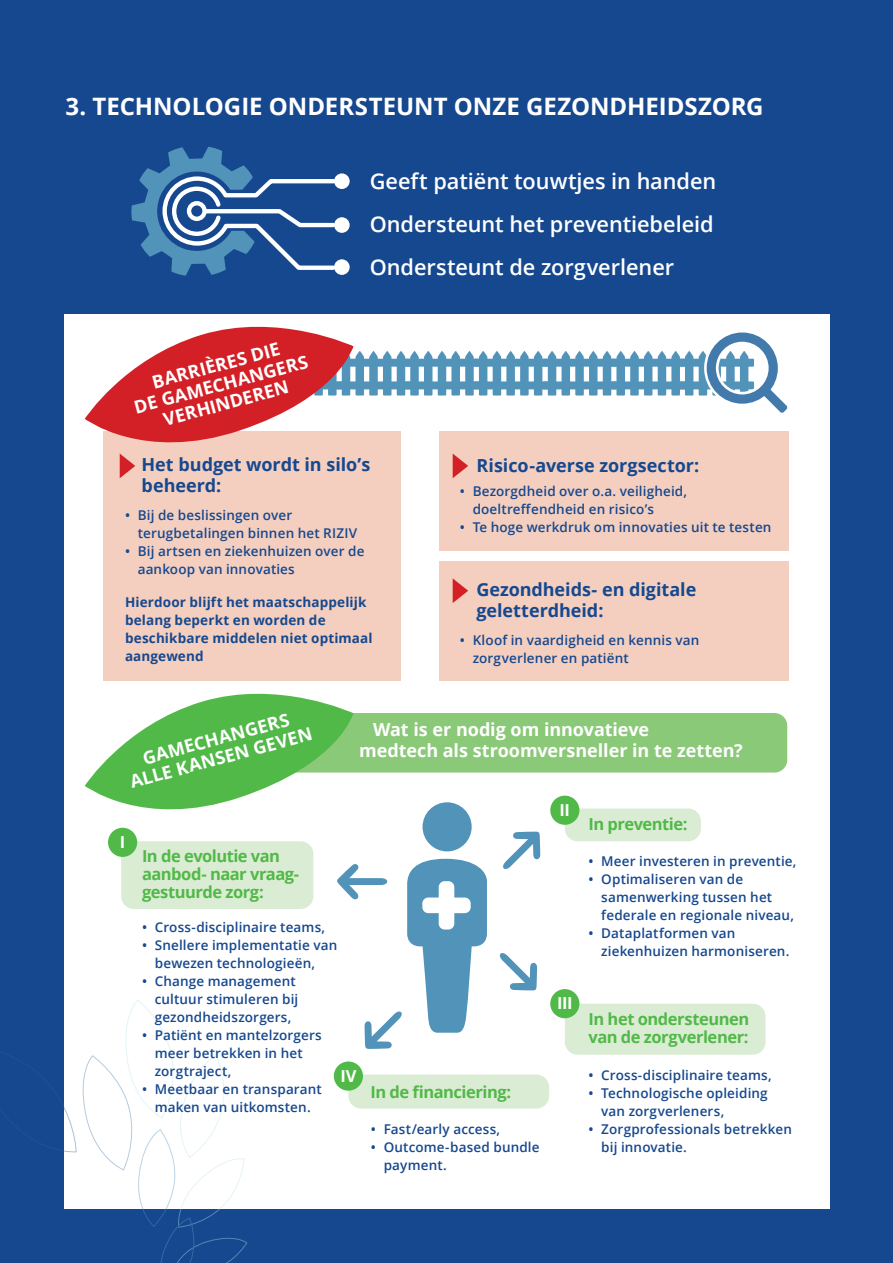
<style>
.page{position:relative;width:893px;height:1263px;background:#16488f}
.page>*{position:absolute;margin:0;border:0;box-sizing:border-box;transform-origin:0 0}
.t1{font:700 24px "Open Sans";letter-spacing:-.005em;color:#fff}
.t2{font:600 21.75px "Open Sans";color:#fff}
.t3{font:700 18px/19.5px "Open Sans";letter-spacing:-.005em;color:#fff;text-align:center}
.t4{font:700 18px "Open Sans";color:#16488f}
.t5{font:700 16.5px/18px "Open Sans";letter-spacing:-.03em;color:#51b948}
.t6{font:700 16.5px "Open Sans";letter-spacing:-.03em;color:#fff}
.t7{font:600 13.5px/18px "Open Sans";letter-spacing:.01em;color:#16488f}
.t8{font:700 13.5px/18px "Open Sans";letter-spacing:.01em;color:#16488f}
</style>
<div class="page">
<div style="left:64px;top:314px;width:765px;height:895px;background:#fff"></div>
<svg style="left:64px;top:1000px;width:183px;height:263px"></svg>
<div style="left:423px;top:802px;width:49px;height:49px;background:#5293b9;border-radius:50%"></div>
<svg style="left:503px;top:832px;width:37px;height:37px"></svg>
<svg style="left:499px;top:953px;width:38px;height:37px"></svg>
<svg style="left:337px;top:859px;width:150px;height:190px"></svg>
<div style="left:103px;top:431px;width:298px;height:250px;background:#f4cfbf"></div>
<div style="left:439px;top:431px;width:349px;height:119px;background:#f4cfbf"></div>
<div style="left:439px;top:562px;width:349px;height:119px;background:#f4cfbf"></div>
<div style="left:334px;top:173px;width:16px;height:16px;background:#fff;border-radius:50%"></div>
<div style="left:334px;top:217px;width:16px;height:16px;background:#fff;border-radius:50%"></div>
<svg style="left:131px;top:147px;width:207px;height:129px"></svg>
<div style="left:334px;top:259px;width:16px;height:16px;background:#fff;border-radius:50%"></div>
<div style="left:680px;top:359px;width:74px;height:8px;background:#5293b9"></div>
<div style="left:680px;top:381px;width:74px;height:8px;background:#5293b9"></div>
<svg style="left:699px;top:334px;width:88px;height:79px"></svg>
<div style="left:707px;top:332px;width:71px;height:72px;border:9px solid #427aac;border-radius:50%"></div>
<svg style="left:658px;top:351px;width:35px;height:44px"></svg>
<div style="left:611px;top:359px;width:75px;height:8px;background:#5293b9"></div>
<div style="left:611px;top:381px;width:75px;height:8px;background:#5293b9"></div>
<svg style="left:548px;top:351px;width:8px;height:44px"></svg>
<svg style="left:603px;top:351px;width:49px;height:44px"></svg>
<svg style="left:562px;top:351px;width:35px;height:44px"></svg>
<div style="left:542px;top:359px;width:75px;height:8px;background:#5293b9"></div>
<div style="left:542px;top:381px;width:75px;height:8px;background:#5293b9"></div>
<svg style="left:493px;top:351px;width:49px;height:44px"></svg>
<div style="left:474px;top:359px;width:74px;height:8px;background:#5293b9"></div>
<div style="left:474px;top:381px;width:74px;height:8px;background:#5293b9"></div>
<svg style="left:438px;top:351px;width:49px;height:44px"></svg>
<div style="left:405px;top:359px;width:74px;height:8px;background:#5293b9"></div>
<div style="left:405px;top:381px;width:74px;height:8px;background:#5293b9"></div>
<svg style="left:397px;top:351px;width:35px;height:44px"></svg>
<div style="left:336px;top:359px;width:75px;height:8px;background:#5293b9"></div>
<div style="left:336px;top:381px;width:75px;height:8px;background:#5293b9"></div>
<div style="left:121px;top:841px;width:192px;height:68px;background:#dbecd4;border-radius:13px"></div>
<div style="left:283px;top:713px;width:504px;height:59px;background:#8ac978;border-radius:13px"></div>
<div style="left:565px;top:808px;width:136px;height:33px;background:#dbecd4;border-radius:13px"></div>
<div style="left:565px;top:1004px;width:201px;height:51px;background:#dbecd4;border-radius:13px"></div>
<div style="left:348px;top:1074px;width:201px;height:34px;background:#dbecd4;border-radius:13px"></div>
<div style="left:108px;top:828px;width:29px;height:29px;background:#51b948;border-radius:50%"></div>
<div style="left:550px;top:796px;width:29px;height:29px;background:#51b948;border-radius:50%"></div>
<div style="left:550px;top:989px;width:29px;height:29px;background:#51b948;border-radius:50%"></div>
<div style="left:334px;top:1061px;width:29px;height:30px;background:#51b948;border-radius:50%"></div>
<div style="left:439px;top:881px;width:15px;height:48px;background:#fff;border-radius:6px"></div>
<div style="left:422px;top:897px;width:49px;height:16px;background:#fff;border-radius:6px"></div>
<svg style="left:85px;top:693px;width:268px;height:137px"></svg>
<svg style="left:85px;top:326px;width:306px;height:152px"></svg>
<svg style="left:453px;top:454px;width:15px;height:24px"></svg>
<svg style="left:453px;top:578px;width:15px;height:25px"></svg>
<p class="t1" style="left:65px;top:89px;width:700px">3. TECHNOLOGIE ONDERSTEUNT ONZE GEZONDHEIDSZORG</p>
<p class="t3" style="left:127px;top:379px;width:181px;rotate:-15deg">BARRIÈRES DIE<br>DE GAMECHANGERS<br>VERHINDEREN</p>
<p class="t2" style="left:370px;top:166px;width:348px">Geeft patiënt touwtjes in handen</p>
<p class="t2" style="left:370px;top:209px;width:346px">Ondersteunt het preventiebeleid</p>
<p class="t2" style="left:370px;top:253px;width:306px">Ondersteunt de zorgverlener</p>
<p class="t4" style="left:142px;top:452px;width:230px">Het budget wordt in silo’s</p>
<p class="t4" style="left:142px;top:473px;width:81px">beheerd:</p>
<p class="t7" style="left:138px;top:506px;width:221px;text-indent:-13px">• Bij de beslissingen over terugbetalingen binnen het RIZIV</p>
<p class="t7" style="left:125px;top:542px;width:241px">• Bij artsen en ziekenhuizen over de</p>
<p class="t7" style="left:138px;top:560px;width:159px">aankoop van innovaties</p>
<p class="t8" style="left:125px;top:593px;width:249px">Hierdoor blijft het maatschappelijk belang beperkt en worden de beschikbare middelen niet optimaal aangewend</p>
<p class="t4" style="left:476px;top:452px;width:224px">Risico-averse zorgsector:</p>
<p class="t7" style="left:460px;top:482px;width:229px">• Bezorgdheid over o.a. veiligheid,</p>
<p class="t7" style="left:473px;top:500px;width:183px">doeltreffendheid en risico’s</p>
<p class="t7" style="left:460px;top:518px;width:313px">• Te hoge werkdruk om innovaties uit te testen</p>
<p class="t4" style="left:476px;top:577px;width:221px">Gezondheids- en digitale</p>
<p class="t4" style="left:476px;top:598px;width:129px">geletterdheid:</p>
<p class="t7" style="left:460px;top:630px;width:241px">• Kloof in vaardigheid en kennis van</p>
<p class="t7" style="left:473px;top:648px;width:158px">zorgverlener en patiënt</p>
<p class="t3" style="left:140px;top:748px;width:153px;rotate:-15deg">GAMECHANGERS</p>
<p class="t3" style="left:128px;top:772px;width:189px;rotate:-15deg">ALLE KANSEN GEVEN</p>
<p class="t3" style="left:373px;top:719px;width:277px">Wat is er nodig om innovatieve</p>
<p class="t3" style="left:359px;top:740px;width:385px">medtech als stroomversneller in te zetten?</p>
<p class="t6" style="left:120px;top:830px;width:7px">I</p>
<p class="t5" style="left:142px;top:846px;width:159px">In de evolutie van aanbod- naar vraag&shy;gestuurde zorg:</p>
<p class="t7" style="left:142px;top:918px;width:185px">• Cross-disciplinaire teams,</p>
<p class="t7" style="left:142px;top:936px;width:197px">• Snellere implementatie van</p>
<p class="t7" style="left:155px;top:954px;width:162px">bewezen technologieën,</p>
<p class="t7" style="left:142px;top:972px;width:155px">• Change management</p>
<p class="t7" style="left:155px;top:990px;width:145px">cultuur stimuleren bij</p>
<p class="t7" style="left:155px;top:1008px;width:138px">gezondheidszorgers,</p>
<p class="t7" style="left:142px;top:1026px;width:181px">• Patiënt en mantelzorgers</p>
<p class="t7" style="left:155px;top:1044px;width:149px">meer betrekken in het</p>
<p class="t7" style="left:155px;top:1062px;width:78px">zorgtraject,</p>
<p class="t7" style="left:142px;top:1080px;width:181px">• Meetbaar en transparant</p>
<p class="t7" style="left:155px;top:1098px;width:157px">maken van uitkomsten.</p>
<p class="t6" style="left:340px;top:1064px;width:17px">IV</p>
<p class="t5" style="left:370px;top:1082px;width:142px">In de financiering:</p>
<p class="t7" style="left:371px;top:1120px;width:131px">• Fast/early access,</p>
<p class="t7" style="left:371px;top:1138px;width:170px">• Outcome-based bundle</p>
<p class="t7" style="left:384px;top:1156px;width:65px">payment.</p>
<p class="t6" style="left:560px;top:798px;width:12px">II</p>
<p class="t6" style="left:557px;top:992px;width:17px">III</p>
<p class="t5" style="left:588px;top:814px;width:100px">In preventie:</p>
<p class="t7" style="left:588px;top:852px;width:210px">• Meer investeren in preventie,</p>
<p class="t7" style="left:601px;top:870px;width:194px;text-indent:-13px">• Optimaliseren van de samenwerking tussen het federale en regionale niveau,</p>
<p class="t7" style="left:601px;top:924px;width:190px;text-indent:-13px">• Dataplatformen van ziekenhuizen harmoniseren.</p>
<p class="t5" style="left:588px;top:1010px;width:162px">In het ondersteunen van de zorgverlener:</p>
<p class="t7" style="left:588px;top:1066px;width:185px">• Cross-disciplinaire teams,</p>
<p class="t7" style="left:601px;top:1084px;width:168px;text-indent:-13px">• Technologische opleiding van zorgverleners,</p>
<p class="t7" style="left:588px;top:1120px;width:205px">• Zorgprofessionals betrekken</p>
<p class="t7" style="left:601px;top:1138px;width:87px">bij innovatie.</p>
</div>
